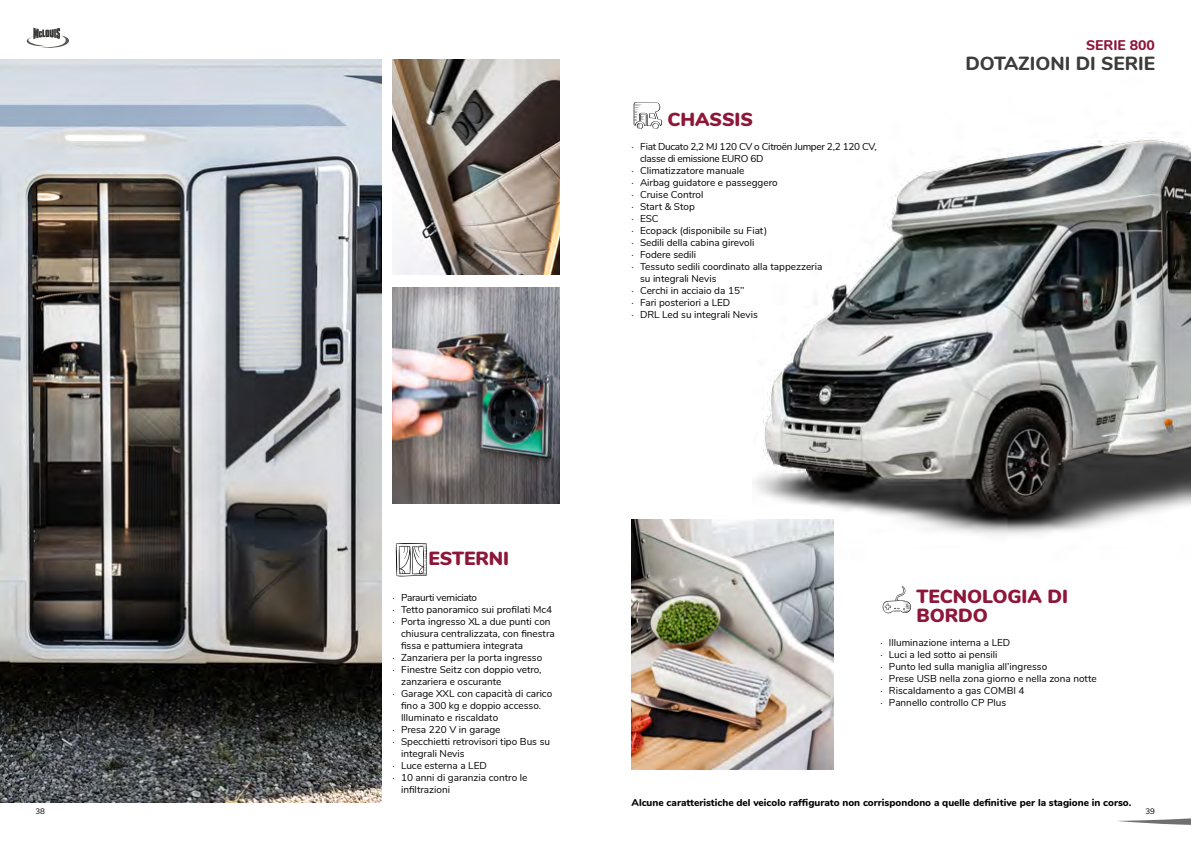
<style>
.page{position:relative;width:1191px;height:842px;background:#fff}
.page>*{position:absolute;margin:0;border:0;box-sizing:border-box;transform-origin:0 0}
.t1{font:900 19px/19px "Nunito";color:#8e1638}
.t2{font:800 19px "Nunito";color:#3c3c3b}
.t3{font:800 14px "Nunito";color:#8e1638}
.t4{font:10px/12px "Nunito";color:#000}
.t5{font:800 10px "Nunito";color:#000}
.t6{font:10px "Nunito";letter-spacing:-.03em;color:#000}
.t7{font:8px "Nunito";color:#000}
</style>
<div class="page">
<svg style="left:1118px;top:818px;width:73px;height:7px"></svg>
<svg style="left:27px;top:28px;width:42px;height:20px"></svg>
<svg style="left:396px;top:543px;width:31px;height:34px"></svg>
<img style="left:0;top:60px;width:381px;height:743px">
<img style="left:392px;top:288px;width:167px;height:215px">
<img style="left:392px;top:60px;width:167px;height:215px">
<svg style="left:882px;top:586px;width:29px;height:28px"></svg>
<svg style="left:633px;top:102px;width:29px;height:27px"></svg>
<img style="left:631px;top:520px;width:202px;height:249px">
<img style="left:753px;top:139px;width:438px;height:425px">
<h2 class="t3" style="left:1086px;top:35px;width:70px">SERIE 800</h2>
<h1 class="t1" style="left:667px;top:109px;width:87px">CHASSIS</h1>
<p class="t6" style="left:631px;top:139px;width:247px">· Fiat Ducato 2,2 MJ 120 CV o Citroën Jumper 2,2 120 CV,</p>
<p class="t6" style="left:640px;top:151px;width:125px">classe di emissione EURO 6D</p>
<p class="t4" style="left:631px;top:164px;width:114px">· Climatizzatore manuale</p>
<p class="t4" style="left:631px;top:176px;width:148px">· Airbag guidatore e passeggero</p>
<p class="t4" style="left:631px;top:188px;width:73px">· Cruise Control</p>
<p class="t4" style="left:631px;top:200px;width:65px">· Start &amp; Stop</p>
<p class="t4" style="left:631px;top:212px;width:29px">· ESC</p>
<p class="t4" style="left:631px;top:224px;width:137px">· Ecopack (disponibile su Fiat)</p>
<p class="t4" style="left:631px;top:236px;width:124px">· Sedili della cabina girevoli</p>
<p class="t4" style="left:631px;top:248px;width:66px">· Fodere sedili</p>
<p class="t4" style="left:631px;top:260px;width:192px">· Tessuto sedili coordinato alla tappezzeria</p>
<p class="t4" style="left:640px;top:272px;width:78px">su integrali Nevis</p>
<p class="t4" style="left:631px;top:284px;width:115px">· Cerchi in acciaio da 15’’</p>
<p class="t4" style="left:631px;top:296px;width:100px">· Fari posteriori a LED</p>
<p class="t4" style="left:631px;top:308px;width:128px">· DRL Led su integrali Nevis</p>
<h1 class="t2" style="left:965px;top:49px;width:191px">DOTAZIONI DI SERIE</h1>
<h1 class="t1" style="left:428px;top:548px;width:82px">ESTERNI</h1>
<p class="t6" style="left:392px;top:590px;width:86px">· Paraurti verniciato</p>
<p class="t4" style="left:392px;top:603px;width:161px">· Tetto panoramico sui profilati Mc4</p>
<p class="t4" style="left:392px;top:615px;width:159px">· Porta ingresso XL a due punti con</p>
<p class="t4" style="left:401px;top:627px;width:155px">chiusura centralizzata, con finestra</p>
<p class="t4" style="left:401px;top:639px;width:123px">fissa e pattumiera integrata</p>
<p class="t4" style="left:392px;top:651px;width:151px">· Zanzariera per la porta ingresso</p>
<p class="t4" style="left:392px;top:663px;width:150px">· Finestre Seitz con doppio vetro,</p>
<p class="t4" style="left:401px;top:675px;width:102px">zanzariera e oscurante</p>
<p class="t4" style="left:392px;top:687px;width:161px">· Garage XXL con capacità di carico</p>
<p class="t4" style="left:401px;top:699px;width:141px">fino a 300 kg e doppio accesso.</p>
<p class="t4" style="left:401px;top:711px;width:99px">Illuminato e riscaldato</p>
<p class="t4" style="left:392px;top:723px;width:109px">· Presa 220 V in garage</p>
<p class="t4" style="left:392px;top:735px;width:159px">· Specchietti retrovisori tipo Bus su</p>
<p class="t4" style="left:401px;top:747px;width:65px">integrali Nevis</p>
<p class="t4" style="left:392px;top:759px;width:96px">· Luce esterna a LED</p>
<p class="t4" style="left:392px;top:771px;width:136px">· 10 anni di garanzia contro le</p>
<p class="t4" style="left:401px;top:783px;width:51px">infiltrazioni</p>
<h1 class="t1" style="left:916px;top:585px;width:153px">TECNOLOGIA DI<br>BORDO</h1>
<p class="t4" style="left:880px;top:636px;width:218px">· Illuminazione interna a LED<br>· Luci a led sotto ai pensili<br>· Punto led sulla maniglia all’ingresso<br>· Prese USB nella zona giorno e nella zona notte · Riscaldamento a gas COMBI 4<br>· Pannello controllo CP Plus</p>
<p class="t5" style="left:631px;top:795px;width:501px">Alcune caratteristiche del veicolo raffigurato non corrispondono a quelle definitive per la stagione in corso.</p>
<p class="t7" style="left:35px;top:805px;width:11px">38</p>
<p class="t7" style="left:1145px;top:805px;width:11px">39</p>
</div>
